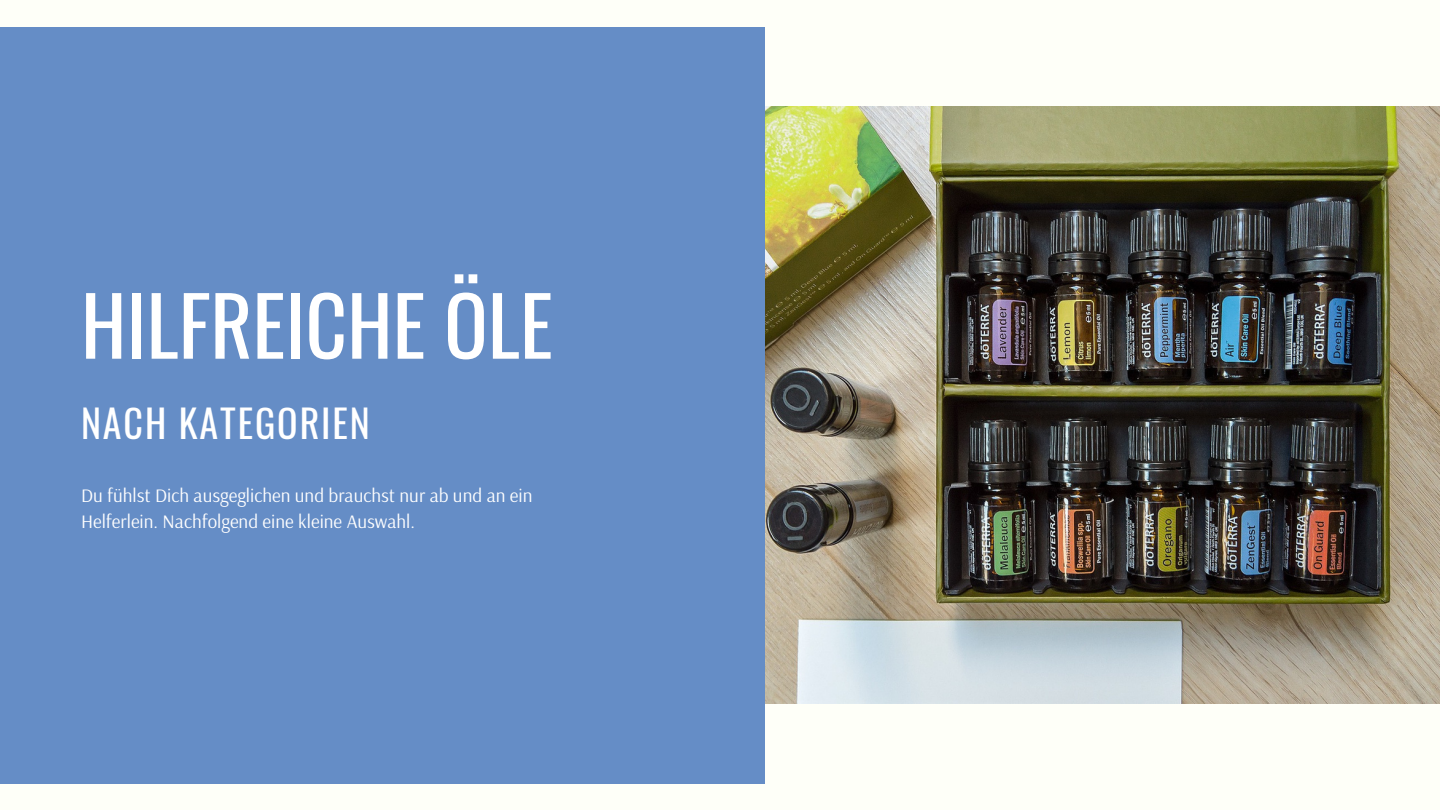
<style>
.page{position:relative;width:1440px;height:810px;background:#fefff8}
.page>*{position:absolute;margin:0;border:0;box-sizing:border-box;transform-origin:0 0}
.t1{font:81px "Oswald";color:#fff}
.t2{font:38px "Oswald";letter-spacing:.05em;color:#fff}
.t3{font:19px/26.2px "Arsenal";color:#fff}
</style>
<div class="page">
<img style="left:765px;top:107px;width:675px;height:596px">
<div style="left:0;top:27px;width:765px;height:756px;background:#658dc6"></div>
<h1 class="t1" style="left:81px;top:262px;width:473px">HILFREICHE ÖLE</h1>
<h2 class="t2" style="left:81px;top:394px;width:291px">NACH KATEGORIEN</h2>
<p class="t3" style="left:81px;top:482px;width:453px">Du fühlst Dich ausgeglichen und brauchst nur ab und an ein<br>Helferlein. Nachfolgend eine kleine Auswahl.</p>
</div>
